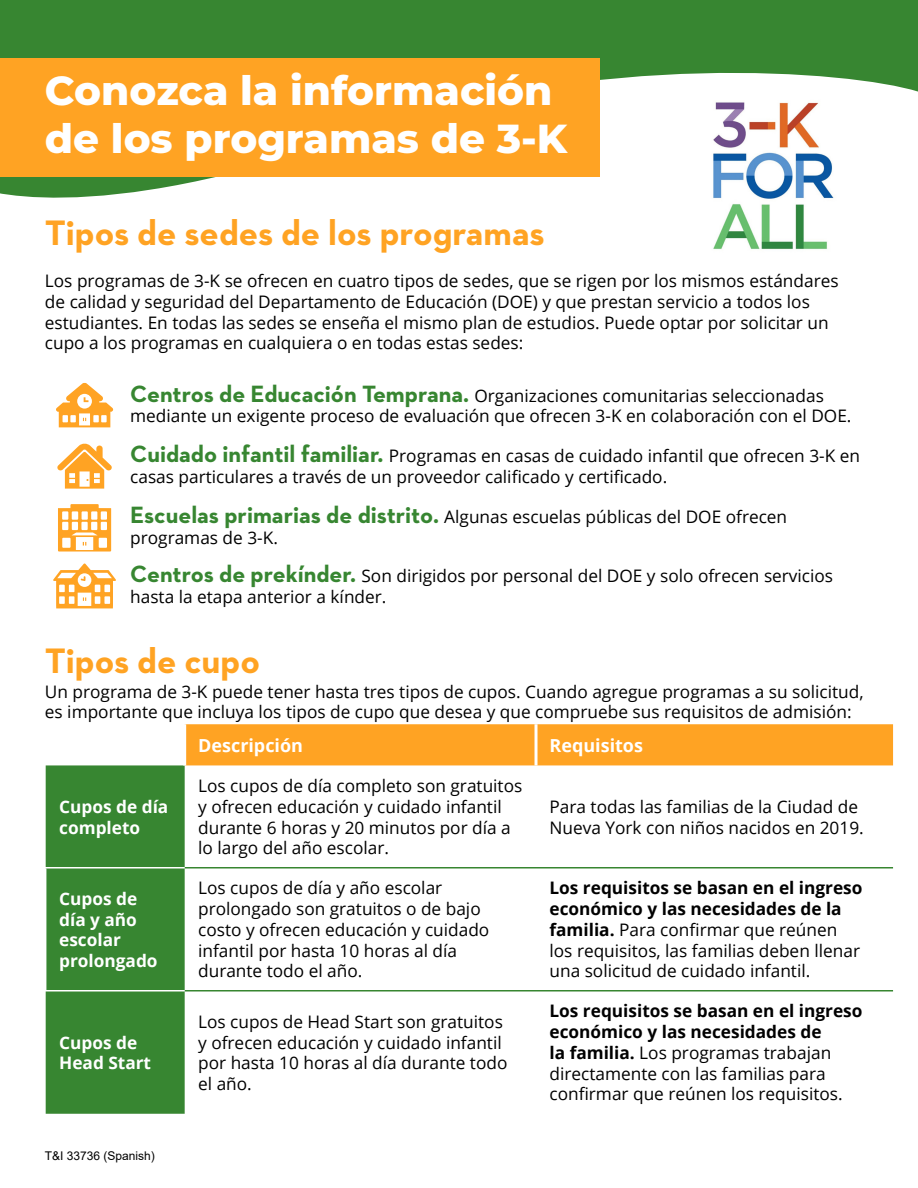
<style>
.page{position:relative;width:918px;height:1188px;background:#fff}
.page>*{position:absolute;margin:0;border:0;box-sizing:border-box;transform-origin:0 0}
.t1{font:800 40.5px/48.6px "Montserrat";color:#fff}
.t2{font:700 36px "Neutraface 2 Text";color:#ffa323}
.t3{font:700 18px "Open Sans";color:#fff}
.t4{font:17.25px/20.7px "Open Sans";color:#000}
.t5{font:700 17.25px/20.7px "Open Sans";color:#fff}
.t6{font:12px "Arial";color:#000}
.s1{font-family:"Neutraface 2 Text";font-weight:700;font-size:24px;color:#378631}
.s2{font-weight:700}
</style>
<div class="page">
<svg style="left:0;top:0;width:918px;height:198px;fill:#378631"></svg>
<img style="left:710px;top:95px;width:127px;height:155px">
<div style="left:0;top:58px;width:599px;height:119px;background:#ffa323"></div>
<svg style="left:56px;top:383px;width:57px;height:44px"></svg>
<svg style="left:57px;top:443px;width:55px;height:46px"></svg>
<svg style="left:58px;top:504px;width:53px;height:48px"></svg>
<svg style="left:53px;top:564px;width:63px;height:44px"></svg>
<div style="left:186px;top:724px;width:707px;height:41px;background:#ffa323"></div>
<div style="left:46px;top:765px;width:139px;height:349px;background:#378631"></div>
<hr style="left:535px;top:724px;width:3px;height:41px;background:#fff">
<hr style="left:185px;top:867px;width:351px;height:2px;background:#378631">
<hr style="left:536px;top:867px;width:357px;height:2px;background:#378631">
<hr style="left:185px;top:990px;width:351px;height:2px;background:#378631">
<hr style="left:536px;top:990px;width:357px;height:2px;background:#378631">
<hr style="left:45px;top:867px;width:140px;height:2px;background:#fff">
<hr style="left:45px;top:990px;width:140px;height:2px;background:#fff">
<p class="t1" style="left:45px;top:64px;width:524px">Conozca la información de los programas de 3-K</p>
<p class="t2" style="left:45px;top:210px;width:501px">Tipos de sedes de los programas</p>
<p class="t4" style="left:45px;top:270px;width:795px">Los programas de 3-K se ofrecen en cuatro tipos de sedes, que se rigen por los mismos estándares de calidad y seguridad del Departamento de Educación (DOE) y que prestan servicio a todos los estudiantes. En todas las sedes se enseña el mismo plan de estudios. Puede optar por solicitar un cupo a los programas en cualquiera o en todas estas sedes:</p>
<p class="t4" style="left:130px;top:385px;width:723px"><span class="s1">Centros de Educación Temprana.</span> Organizaciones comunitarias seleccionadas mediante un exigente proceso de evaluación que ofrecen 3-K en colaboración con el DOE.</p>
<p class="t4" style="left:130px;top:445px;width:731px"><span class="s1">Cuidado infantil familiar.</span> Programas en casas de cuidado infantil que ofrecen 3-K en casas particulares a través de un proveedor calificado y certificado.</p>
<p class="t4" style="left:130px;top:506px;width:659px"><span class="s1">Escuelas primarias de distrito.</span> Algunas escuelas públicas del DOE ofrecen programas de 3-K.</p>
<p class="t4" style="left:130px;top:565px;width:704px"><span class="s1">Centros de prekínder.</span> Son dirigidos por personal del DOE y solo ofrecen servicios hasta la etapa anterior a kínder.</p>
<p class="t2" style="left:45px;top:638px;width:217px">Tipos de cupo</p>
<p class="t4" style="left:45px;top:681px;width:820px">Un programa de 3-K puede tener hasta tres tipos de cupos. Cuando agregue programas a su solicitud, es importante que incluya los tipos de cupo que desea y que compruebe sus requisitos de admisión:</p>
<p class="t3" style="left:198px;top:733px;width:106px">Descripción</p>
<p class="t3" style="left:550px;top:733px;width:95px">Requisitos</p>
<p class="t5" style="left:59px;top:796px;width:111px">Cupos de día completo</p>
<p class="t4" style="left:198px;top:775px;width:326px">Los cupos de día completo son gratuitos y ofrecen educación y cuidado infantil durante 6 horas y 20 minutos por día a lo largo del año escolar.</p>
<p class="t4" style="left:550px;top:796px;width:316px">Para todas las familias de la Ciudad de<br>Nueva York con niños nacidos en 2019.</p>
<p class="t5" style="left:59px;top:888px;width:100px">Cupos de día y año escolar prolongado</p>
<p class="t4" style="left:198px;top:877px;width:293px">Los cupos de día y año escolar prolongado son gratuitos o de bajo costo y ofrecen educación y cuidado infantil por hasta 10 horas al día durante todo el año.</p>
<p class="t4" style="left:550px;top:877px;width:315px"><span class="s2">Los requisitos se basan en el ingreso económico y las necesidades de la familia.</span> Para confirmar que reúnen los requisitos, las familias deben llenar una solicitud de cuidado infantil.</p>
<p class="t5" style="left:59px;top:1031px;width:93px">Cupos de<br>Head Start</p>
<p class="t6" style="left:45px;top:1148px;width:112px">T&amp;I 33736 (Spanish)</p>
<p class="t4" style="left:198px;top:1011px;width:311px">Los cupos de Head Start son gratuitos y ofrecen educación y cuidado infantil por hasta 10 horas al día durante todo el año.</p>
<p class="t4" style="left:550px;top:1000px;width:315px"><span class="s2">Los requisitos se basan en el ingreso económico y las necesidades de<br>la familia.</span> Los programas trabajan directamente con las familias para confirmar que reúnen los requisitos.</p>
</div>
